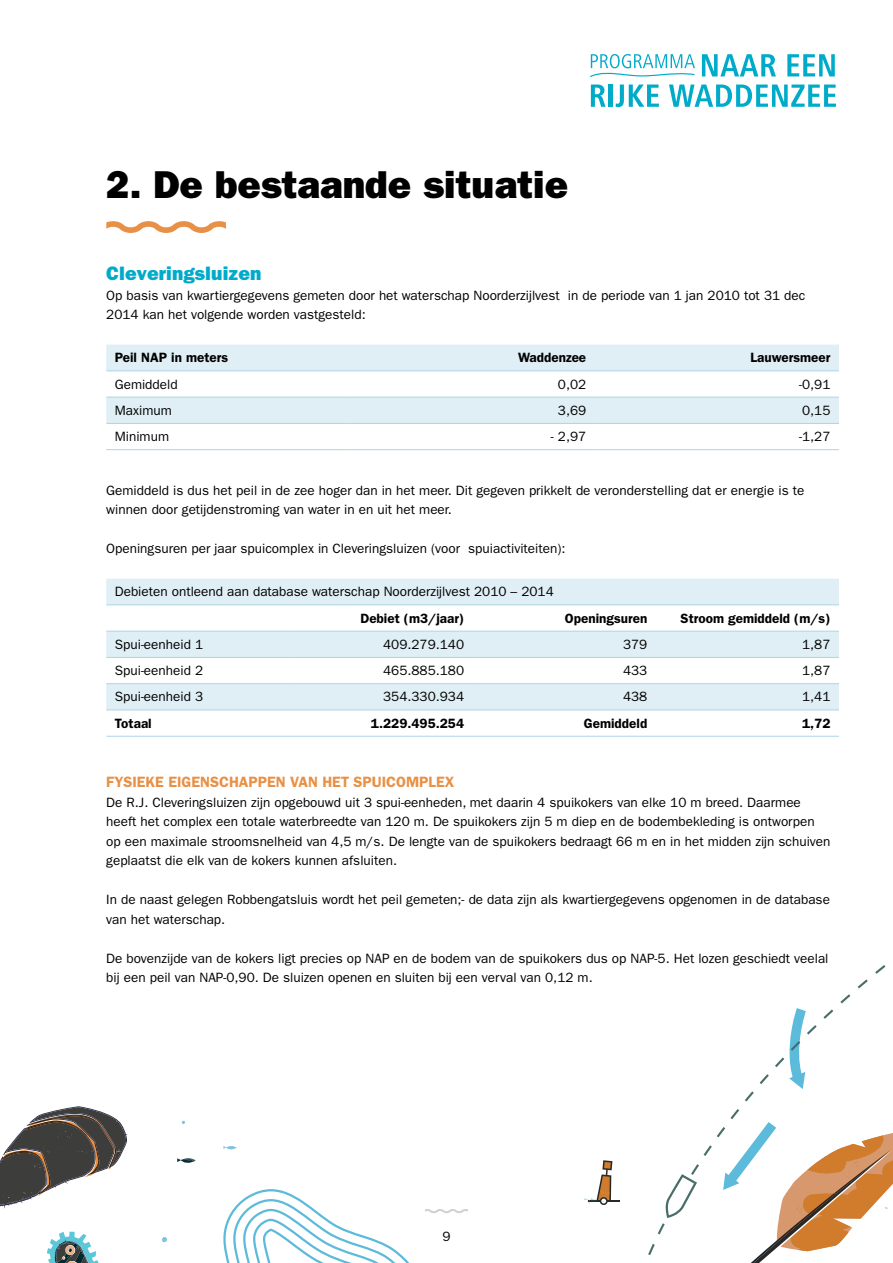
<style>
.page{position:relative;width:893px;height:1263px;background:#fff}
.page>*{position:absolute;margin:0;border:0;box-sizing:border-box;transform-origin:0 0}
.H1_Koptekst_26___30{font:39px "ITC Franklin Gothic Std Hvy";color:#000}
.H2_Tussenkop_13{font:19.5px "ITC Franklin Gothic Std Hvy";color:#00abca}
.H3_Tussenkop_10{font:600 15px "ITC Franklin Gothic Std";color:#e89045}
.Celstijl{font:13.5px/19.5px "ITC Franklin Gothic Std";color:#000}
.Celstijl_heavy{font:600 13.5px "ITC Franklin Gothic Std";color:#000}
</style>
<div class="page">
<svg style="left:702px;top:54px;width:74px;height:22px"></svg>
<svg style="left:787px;top:54px;width:48px;height:22px"></svg>
<svg style="left:591px;top:85px;width:14px;height:22px"></svg>
<hr style="left:609px;top:85px;width:4px;height:22px;background:#00abca">
<svg style="left:616px;top:85px;width:43px;height:22px"></svg>
<svg style="left:669px;top:85px;width:167px;height:22px"></svg>
<svg style="left:590px;top:54px;width:105px;height:23px"></svg>
<svg style="left:106px;top:221px;width:120px;height:12px"></svg>
<svg style="left:0;top:1106px;width:128px;height:103px"></svg>
<svg style="left:648px;top:965px;width:238px;height:290px"></svg>
<svg style="left:665px;top:1174px;width:32px;height:44px"></svg>
<svg style="left:578px;top:1160px;width:42px;height:48px"></svg>
<svg style="left:723px;top:1122px;width:170px;height:141px"></svg>
<svg style="left:177px;top:1158px;width:19px;height:5px"></svg>
<svg style="left:223px;top:1146px;width:14px;height:4px"></svg>
<svg style="left:162px;top:1237px;width:5px;height:5px"></svg>
<svg style="left:47px;top:1232px;width:52px;height:31px"></svg>
<svg style="left:223px;top:1189px;width:245px;height:74px"></svg>
<svg style="left:106px;top:345px;width:733px;height:78px;fill:#e0eff6"></svg>
<hr style="left:106px;top:371px;width:245px;height:1px;background:#aad5e6">
<hr style="left:351px;top:371px;width:244px;height:1px;background:#aad5e6">
<hr style="left:595px;top:371px;width:244px;height:1px;background:#aad5e6">
<hr style="left:106px;top:397px;width:245px;height:1px;background:#aad5e6">
<hr style="left:351px;top:397px;width:244px;height:1px;background:#aad5e6">
<hr style="left:595px;top:397px;width:244px;height:1px;background:#aad5e6">
<hr style="left:106px;top:423px;width:245px;height:1px;background:#aad5e6">
<hr style="left:351px;top:423px;width:244px;height:1px;background:#aad5e6">
<hr style="left:595px;top:423px;width:244px;height:1px;background:#aad5e6">
<hr style="left:106px;top:449px;width:245px;height:1px;background:#aad5e6">
<hr style="left:351px;top:449px;width:244px;height:1px;background:#aad5e6">
<hr style="left:595px;top:449px;width:244px;height:1px;background:#aad5e6">
<svg style="left:106px;top:579px;width:733px;height:131px;fill:#e0eff6"></svg>
<hr style="left:106px;top:605px;width:183px;height:1px;background:#aad5e6">
<hr style="left:289px;top:605px;width:184px;height:1px;background:#aad5e6">
<hr style="left:473px;top:605px;width:183px;height:1px;background:#aad5e6">
<hr style="left:656px;top:605px;width:183px;height:1px;background:#aad5e6">
<hr style="left:106px;top:631px;width:183px;height:1px;background:#aad5e6">
<hr style="left:289px;top:631px;width:184px;height:1px;background:#aad5e6">
<hr style="left:473px;top:631px;width:183px;height:1px;background:#aad5e6">
<hr style="left:656px;top:631px;width:183px;height:1px;background:#aad5e6">
<hr style="left:106px;top:657px;width:183px;height:1px;background:#aad5e6">
<hr style="left:289px;top:657px;width:184px;height:1px;background:#aad5e6">
<hr style="left:473px;top:657px;width:183px;height:1px;background:#aad5e6">
<hr style="left:656px;top:657px;width:183px;height:1px;background:#aad5e6">
<hr style="left:106px;top:683px;width:183px;height:1px;background:#aad5e6">
<hr style="left:289px;top:683px;width:184px;height:1px;background:#aad5e6">
<hr style="left:473px;top:683px;width:183px;height:1px;background:#aad5e6">
<hr style="left:656px;top:683px;width:183px;height:1px;background:#aad5e6">
<hr style="left:106px;top:710px;width:183px;height:1px;background:#aad5e6">
<hr style="left:289px;top:710px;width:184px;height:1px;background:#aad5e6">
<hr style="left:473px;top:710px;width:183px;height:1px;background:#aad5e6">
<hr style="left:656px;top:710px;width:183px;height:1px;background:#aad5e6">
<hr style="left:106px;top:736px;width:183px;height:1px;background:#aad5e6">
<hr style="left:289px;top:736px;width:184px;height:1px;background:#aad5e6">
<hr style="left:473px;top:736px;width:183px;height:1px;background:#aad5e6">
<hr style="left:656px;top:736px;width:183px;height:1px;background:#aad5e6">
<h1 class="H1_Koptekst_26___30" style="left:106px;top:161px;width:463px">2. De bestaande situatie</h1>
<p class="H2_Tussenkop_13" style="left:106px;top:262px;width:157px">Cleveringsluizen</p>
<p class="Celstijl" style="left:106px;top:285px;width:700px">Op basis van kwartiergegevens gemeten door het waterschap Noorderzijlvest in de periode van 1 jan 2010 tot 31 dec<br>2014 kan het volgende worden vastgesteld:</p>
<p class="Celstijl_heavy" style="left:115px;top:350px;width:115px">Peil NAP in meters</p>
<p class="Celstijl_heavy" style="left:518px;top:350px;width:70px">Waddenzee</p>
<p class="Celstijl_heavy" style="left:750px;top:350px;width:82px">Lauwersmeer</p>
<p class="Celstijl" style="left:115px;top:374px;width:64px">Gemiddeld</p>
<p class="Celstijl" style="left:558px;top:374px;width:30px">0,02</p>
<p class="Celstijl" style="left:799px;top:374px;width:33px">-0,91</p>
<p class="Celstijl" style="left:115px;top:401px;width:58px">Maximum</p>
<p class="Celstijl" style="left:558px;top:401px;width:30px">3,69</p>
<p class="Celstijl" style="left:802px;top:401px;width:30px">0,15</p>
<p class="Celstijl" style="left:115px;top:427px;width:56px">Minimum</p>
<p class="Celstijl" style="left:551px;top:427px;width:37px">- 2,97</p>
<p class="Celstijl" style="left:799px;top:427px;width:33px">-1,27</p>
<p class="Celstijl" style="left:106px;top:480px;width:700px">Gemiddeld is dus het peil in de zee hoger dan in het meer. Dit gegeven prikkelt de veronderstelling dat er energie is te winnen door getijdenstroming van water in en uit het meer.</p>
<p class="Celstijl" style="left:106px;top:539px;width:461px">Openingsuren per jaar spuicomplex in Cleveringsluizen (voor spuiactiviteiten):</p>
<p class="Celstijl" style="left:115px;top:582px;width:440px">Debieten ontleend aan database waterschap Noorderzijlvest 2010 – 2014</p>
<p class="Celstijl_heavy" style="left:360px;top:610px;width:105px">Debiet (m3/jaar)</p>
<p class="Celstijl_heavy" style="left:565px;top:610px;width:84px">Openingsuren</p>
<p class="Celstijl_heavy" style="left:681px;top:610px;width:151px">Stroom gemiddeld (m/s)</p>
<p class="Celstijl" style="left:115px;top:635px;width:90px">Spui-eenheid 1</p>
<p class="Celstijl" style="left:383px;top:635px;width:82px">409.279.140</p>
<p class="Celstijl" style="left:623px;top:635px;width:26px">379</p>
<p class="Celstijl" style="left:802px;top:635px;width:30px">1,87</p>
<p class="Celstijl" style="left:115px;top:661px;width:90px">Spui-eenheid 2</p>
<p class="Celstijl" style="left:383px;top:661px;width:82px">465.885.180</p>
<p class="Celstijl" style="left:623px;top:661px;width:26px">433</p>
<p class="Celstijl" style="left:802px;top:661px;width:30px">1,87</p>
<p class="Celstijl" style="left:115px;top:687px;width:90px">Spui-eenheid 3</p>
<p class="Celstijl" style="left:383px;top:687px;width:82px">354.330.934</p>
<p class="Celstijl" style="left:623px;top:687px;width:26px">438</p>
<p class="Celstijl" style="left:802px;top:687px;width:30px">1,41</p>
<p class="Celstijl_heavy" style="left:115px;top:715px;width:38px">Totaal</p>
<p class="Celstijl_heavy" style="left:371px;top:715px;width:95px">1.229.495.254</p>
<p class="Celstijl_heavy" style="left:584px;top:715px;width:65px">Gemiddeld</p>
<p class="Celstijl_heavy" style="left:802px;top:715px;width:30px">1,72</p>
<h3 class="H3_Tussenkop_10" style="left:106px;top:773px;width:350px">FYSIEKE EIGENSCHAPPEN VAN HET SPUICOMPLEX</h3>
<p class="Celstijl" style="left:106px;top:792px;width:726px">De R.J. Cleveringsluizen zijn opgebouwd uit 3 spui-eenheden, met daarin 4 spuikokers van elke 10 m breed. Daarmee heeft het complex een totale waterbreedte van 120 m. De spuikokers zijn 5 m diep en de bodembekleding is ontworpen op een maximale stroomsnelheid van 4,5 m/s. De lengte van de spuikokers bedraagt 66 m en in het midden zijn schuiven geplaatst die elk van de kokers kunnen afsluiten.</p>
<p class="Celstijl" style="left:106px;top:890px;width:725px">In de naast gelegen Robbengatsluis wordt het peil gemeten;- de data zijn als kwartiergegevens opgenomen in de database van het waterschap.</p>
<p class="Celstijl" style="left:106px;top:948px;width:724px">De bovenzijde van de kokers ligt precies op NAP en de bodem van de spuikokers dus op NAP-5. Het lozen geschiedt veelal bij een peil van NAP-0,90. De sluizen openen en sluiten bij een verval van 0,12 m.</p>
<p class="Celstijl" style="left:442px;top:1226px;width:10px">9</p>
</div>
